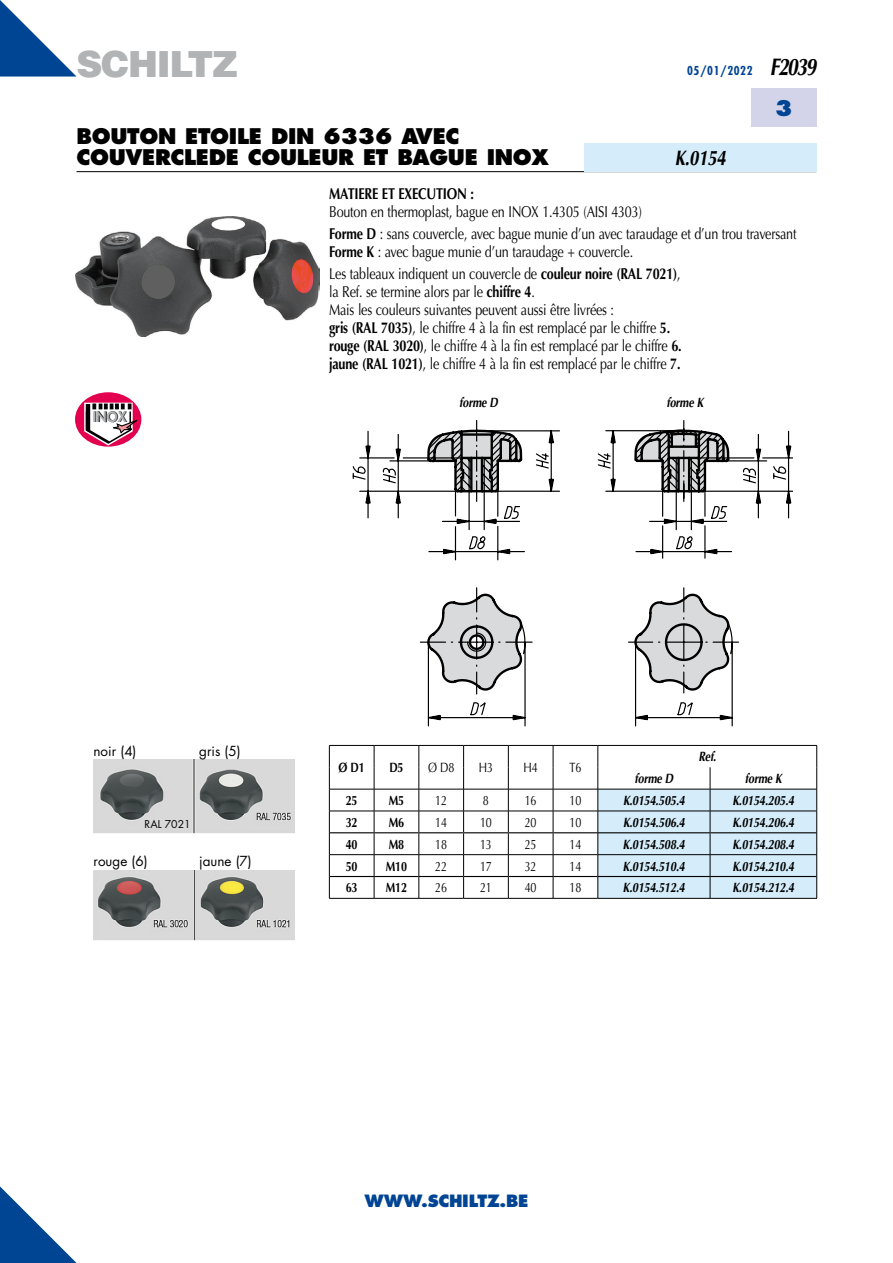
<style>
.page{position:relative;width:893px;height:1263px;background:#fff}
.page>*{position:absolute;margin:0;border:0;box-sizing:border-box;transform-origin:0 0}
.t1{font:900 36px "Helvetica";letter-spacing:-.035em;color:#b1b3b4}
.t2{font:800 21px/21px "Futura";letter-spacing:-.015em;color:#000}
.t3{font:italic 700 21px "Optima";color:#000;scale:.8 1}
.t4{font:800 21px "Futura";color:#004494}
.t5{font:condensed 17.7px/21.3px "Helvetica Neue LTW1 G";color:#000}
.t6{font:800 16.5px "Futura";letter-spacing:-.015em;color:#004494}
.t7{font:15.75px/18px "Optima";letter-spacing:-.015em;color:#000;scale:.8 1}
.t8{font:700 15.75px "Optima";letter-spacing:-.015em;color:#000;scale:.8 1}
.t9{font:800 13.95px "Futura";color:#000}
.t10{font:italic 700 13.5px "Optima";letter-spacing:-.015em;color:#000;scale:.8 1}
.t11{font:13.5px "Optima";letter-spacing:-.015em;color:#000;scale:.8 1}
.t12{font:13.5px "Futura";color:#000}
.t13{font:700 13.5px "Optima";letter-spacing:-.015em;color:#000;scale:.8 1}
.t14{font:700 condensed 12px "Futura";letter-spacing:.05em;color:#004494}
.t15{font:10.5px "Futura";color:#000}
.s1{font-family:"Optima";font-style:italic;font-stretch:normal;font-size:24px;color:#000}
.s2{font-weight:700}
</style>
<div class="page">
<svg style="left:0;top:1186px;width:77px;height:77px"></svg>
<div style="left:751px;top:89px;width:65px;height:38px;background:#d3d4e9"></div>
<svg style="left:0;top:0;width:77px;height:77px"></svg>
<hr style="left:77px;top:171px;width:739px;height:1px;background:#000">
<div style="left:584px;top:143px;width:232px;height:28px;background:#d5edfa"></div>
<hr style="left:329px;top:898px;width:45px;height:1px;background:#000">
<hr style="left:374px;top:898px;width:45px;height:1px;background:#000">
<hr style="left:419px;top:898px;width:45px;height:1px;background:#000">
<hr style="left:464px;top:898px;width:44px;height:1px;background:#000">
<hr style="left:508px;top:898px;width:45px;height:1px;background:#000">
<hr style="left:553px;top:898px;width:45px;height:1px;background:#000">
<svg style="left:329px;top:745px;width:488px;height:153px"></svg>
<hr style="left:598px;top:898px;width:112px;height:1px;background:#000">
<hr style="left:710px;top:898px;width:107px;height:1px;background:#000">
<hr style="left:330px;top:832px;width:44px;height:1px;background:#000">
<hr style="left:374px;top:832px;width:45px;height:1px;background:#000">
<hr style="left:419px;top:832px;width:45px;height:1px;background:#000">
<hr style="left:464px;top:832px;width:44px;height:1px;background:#000">
<hr style="left:508px;top:832px;width:45px;height:1px;background:#000">
<hr style="left:553px;top:832px;width:45px;height:1px;background:#000">
<hr style="left:598px;top:832px;width:112px;height:1px;background:#000">
<hr style="left:710px;top:832px;width:107px;height:1px;background:#000">
<hr style="left:330px;top:876px;width:44px;height:1px;background:#000">
<hr style="left:374px;top:876px;width:45px;height:1px;background:#000">
<hr style="left:419px;top:876px;width:45px;height:1px;background:#000">
<hr style="left:464px;top:876px;width:44px;height:1px;background:#000">
<hr style="left:508px;top:876px;width:45px;height:1px;background:#000">
<hr style="left:553px;top:876px;width:45px;height:1px;background:#000">
<hr style="left:598px;top:876px;width:112px;height:1px;background:#000">
<hr style="left:710px;top:876px;width:107px;height:1px;background:#000">
<img style="left:75px;top:216px;width:245px;height:121px">
<svg style="left:75px;top:392px;width:66px;height:55px"></svg>
<svg style="left:84px;top:403px;width:57px;height:43px"></svg>
<svg style="left:419px;top:587px;width:320px;height:140px"></svg>
<svg style="left:352px;top:420px;width:440px;height:141px"></svg>
<img style="left:94px;top:759px;width:200px;height:75px">
<img style="left:94px;top:871px;width:200px;height:70px">
<h1 class="t1" style="left:77px;top:40px;width:163px">SCHILTZ</h1>
<p class="t14" style="left:687px;top:63px;width:131px">05/01/2022 <span class="s1">F2039</span></p>
<h2 class="t4" style="left:775px;top:95px;width:19px">3</h2>
<h2 class="t2" style="left:77px;top:125px;width:474px">BOUTON ETOILE DIN 6336 AVEC<br>COUVERCLEDE COULEUR ET BAGUE INOX</h2>
<p class="t8" style="left:329px;top:184px;width:183px">MATIERE ET EXECUTION :</p>
<p class="t7" style="left:329px;top:200px;width:586px;line-height:22.2px">Bouton en thermoplast, bague en INOX 1.4305 (AISI 4303)<br><span class="s2">Forme D</span> : sans couvercle, avec bague munie d’un avec taraudage et d’un trou traversant</p>
<p class="t7" style="left:329px;top:241px;width:441px;line-height:22.2px"><span class="s2">Forme K</span> : avec bague munie d’un taraudage + couvercle.<br>Les tableaux indiquent un couvercle de <span class="s2">couleur noire (RAL 7021)</span>,</p>
<p class="t7" style="left:329px;top:283px;width:442px">la Ref. se termine alors par le <span class="s2">chiffre 4</span>.<br>Mais les couleurs suivantes peuvent aussi être livrées :<br><span class="s2">gris (RAL 7035)</span>, le chiffre 4 à la fin est remplacé par le chiffre <span class="s2">5. rouge (RAL 3020)</span>, le chiffre 4 à la fin est remplacé par le chiffre <span class="s2">6. jaune (RAL 1021)</span>, le chiffre 4 à la fin est remplacé par le chiffre <span class="s2">7.</span></p>
<h2 class="t3" style="left:675px;top:145px;width:65px">K.0154</h2>
<p class="t5" style="left:405px;top:332px;width:146px">Forme D<br>avec insert taraudé,</p>
<p class="t5" style="left:616px;top:331px;width:62px">Forme K</p>
<p class="t10" style="left:459px;top:394px;width:50px">forme D</p>
<p class="t10" style="left:666px;top:394px;width:48px">forme K</p>
<p class="t9" style="left:94px;top:408px;width:35px">INOX</p>
<p class="t12" style="left:94px;top:742px;width:44px">noir (4)</p>
<p class="t12" style="left:199px;top:742px;width:43px">gris (5)</p>
<p class="t15" style="left:145px;top:818px;width:48px">RAL 7021</p>
<p class="t12" style="left:94px;top:852px;width:56px">rouge (6)</p>
<p class="t12" style="left:199px;top:852px;width:54px">jaune (7)</p>
<p class="t13" style="left:339px;top:760px;width:34px">Ø D1</p>
<p class="t13" style="left:389px;top:760px;width:19px">D5</p>
<p class="t11" style="left:428px;top:760px;width:34px">Ø D8</p>
<p class="t11" style="left:479px;top:760px;width:19px">H3</p>
<p class="t11" style="left:524px;top:760px;width:19px">H4</p>
<p class="t11" style="left:569px;top:760px;width:16px">T6</p>
<p class="t10" style="left:698px;top:749px;width:24px">Ref.</p>
<p class="t10" style="left:635px;top:771px;width:50px">forme D</p>
<p class="t10" style="left:745px;top:771px;width:48px">forme K</p>
<p class="t13" style="left:346px;top:792px;width:16px">25</p>
<p class="t13" style="left:389px;top:792px;width:21px">M5</p>
<p class="t11" style="left:435px;top:792px;width:16px">12</p>
<p class="t11" style="left:483px;top:792px;width:9px">8</p>
<p class="t11" style="left:525px;top:792px;width:16px">16</p>
<p class="t11" style="left:569px;top:792px;width:16px">10</p>
<p class="t10" style="left:623px;top:792px;width:79px">K.0154.505.4</p>
<p class="t10" style="left:732px;top:792px;width:79px">K.0154.205.4</p>
<p class="t13" style="left:346px;top:814px;width:16px">32</p>
<p class="t13" style="left:389px;top:814px;width:21px">M6</p>
<p class="t11" style="left:435px;top:814px;width:16px">14</p>
<p class="t11" style="left:480px;top:814px;width:16px">10</p>
<p class="t11" style="left:525px;top:814px;width:16px">20</p>
<p class="t11" style="left:569px;top:814px;width:16px">10</p>
<p class="t10" style="left:623px;top:814px;width:79px">K.0154.506.4</p>
<p class="t10" style="left:732px;top:814px;width:79px">K.0154.206.4</p>
<p class="t13" style="left:346px;top:836px;width:16px">40</p>
<p class="t13" style="left:389px;top:836px;width:21px">M8</p>
<p class="t11" style="left:435px;top:836px;width:16px">18</p>
<p class="t11" style="left:480px;top:836px;width:16px">13</p>
<p class="t11" style="left:525px;top:836px;width:16px">25</p>
<p class="t11" style="left:569px;top:836px;width:16px">14</p>
<p class="t10" style="left:623px;top:836px;width:79px">K.0154.508.4</p>
<p class="t10" style="left:732px;top:836px;width:79px">K.0154.208.4</p>
<p class="t13" style="left:346px;top:858px;width:16px">50</p>
<p class="t13" style="left:386px;top:858px;width:28px">M10</p>
<p class="t11" style="left:435px;top:858px;width:16px">22</p>
<p class="t11" style="left:480px;top:858px;width:16px">17</p>
<p class="t11" style="left:525px;top:858px;width:16px">32</p>
<p class="t11" style="left:569px;top:858px;width:16px">14</p>
<p class="t10" style="left:623px;top:858px;width:79px">K.0154.510.4</p>
<p class="t10" style="left:732px;top:858px;width:79px">K.0154.210.4</p>
<p class="t13" style="left:346px;top:880px;width:16px">63</p>
<p class="t13" style="left:386px;top:880px;width:28px">M12</p>
<p class="t11" style="left:435px;top:880px;width:16px">26</p>
<p class="t11" style="left:480px;top:880px;width:16px">21</p>
<p class="t11" style="left:525px;top:880px;width:16px">40</p>
<p class="t11" style="left:569px;top:880px;width:16px">18</p>
<p class="t10" style="left:623px;top:880px;width:79px">K.0154.512.4</p>
<p class="t10" style="left:732px;top:880px;width:79px">K.0154.212.4</p>
<p class="t6" style="left:365px;top:1190px;width:165px">WWW.SCHILTZ.BE</p>
</div>
